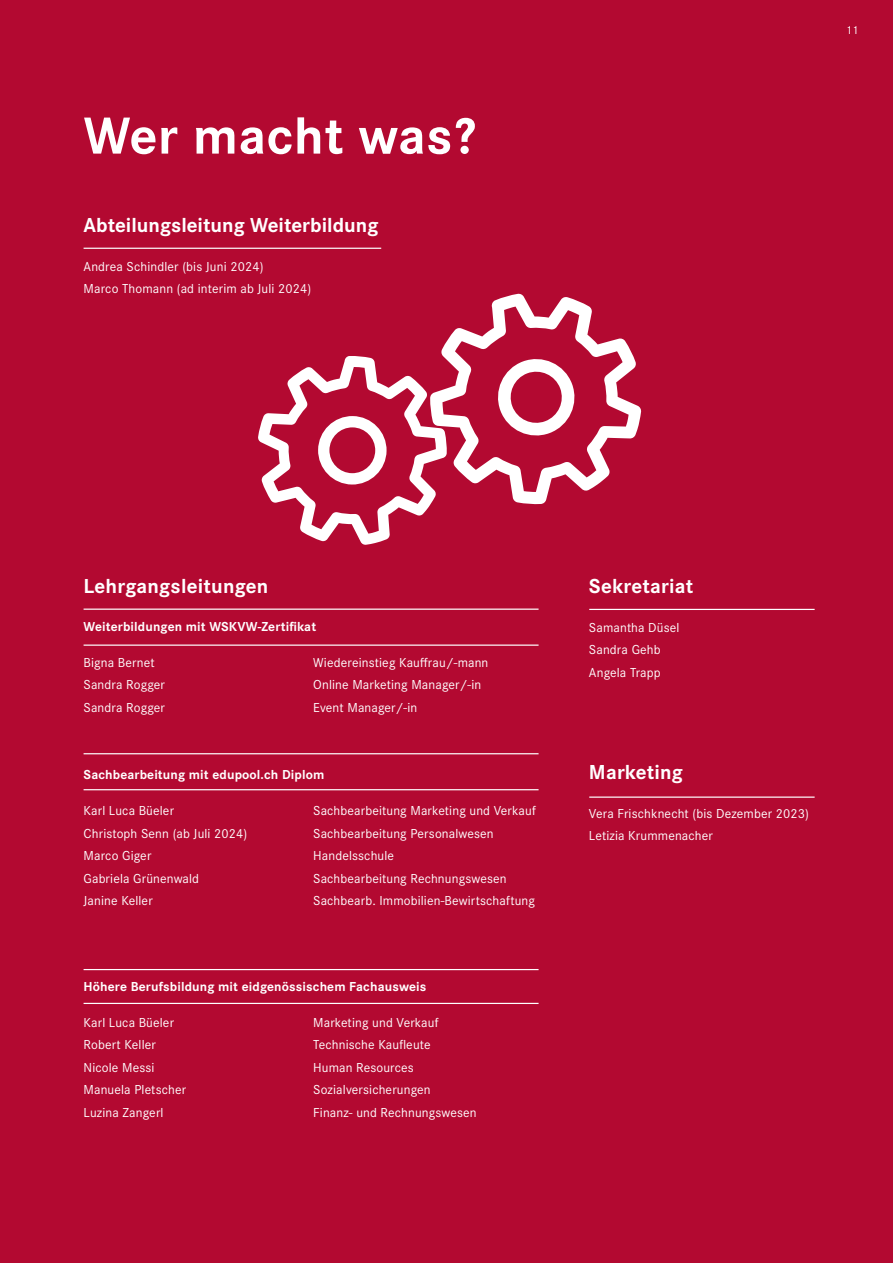
<style>
.page{position:relative;width:893px;height:1263px;background:#b30931}
.page>*{position:absolute;margin:0;border:0;box-sizing:border-box;transform-origin:0 0}
.t1{font:700 54px "Corporate S";letter-spacing:.01em;color:#fff}
.t2{font:700 21px "Corporate S";color:#fff}
.t3{font:13.5px/22.5px "Corporate S";letter-spacing:.01em;color:#fff}
.t4{font:700 13.5px "Corporate S";letter-spacing:.01em;color:#fff}
.t5{font:12px "Corporate S";color:#fff}
</style>
<div class="page">
<hr style="left:589px;top:609px;width:226px;height:1px;background:#fff">
<hr style="left:84px;top:644px;width:455px;height:2px;background:#fff">
<hr style="left:84px;top:608px;width:455px;height:2px;background:#fff">
<hr style="left:84px;top:789px;width:455px;height:1px;background:#fff">
<hr style="left:84px;top:753px;width:455px;height:1px;background:#fff">
<svg style="left:258px;top:293px;width:383px;height:252px"></svg>
<hr style="left:84px;top:248px;width:297px;height:1px;background:#fff">
<hr style="left:589px;top:796px;width:226px;height:2px;background:#fff">
<hr style="left:84px;top:1003px;width:455px;height:1px;background:#fff">
<hr style="left:84px;top:969px;width:455px;height:1px;background:#fff">
<h1 class="t1" style="left:84px;top:93px;width:393px">Wer macht was?</h1>
<h2 class="t2" style="left:84px;top:208px;width:296px">Abteilungsleitung Weiterbildung</h2>
<p class="t3" style="left:84px;top:254px;width:229px">Andrea Schindler (bis Juni 2024)<br>Marco Thomann (ad interim ab Juli 2024)</p>
<p class="t5" style="left:846px;top:22px;width:14px">11</p>
<h2 class="t2" style="left:84px;top:569px;width:186px">Lehrgangsleitungen</h2>
<p class="t4" style="left:84px;top:615px;width:234px">Weiterbildungen mit WSKVW-Zertifikat</p>
<p class="t3" style="left:84px;top:650px;width:73px">Bigna Bernet</p>
<p class="t3" style="left:313px;top:650px;width:177px">Wiedereinstieg Kauffrau/-mann</p>
<p class="t3" style="left:84px;top:672px;width:83px">Sandra Rogger</p>
<p class="t3" style="left:313px;top:672px;width:170px">Online Marketing Manager/-in</p>
<p class="t3" style="left:84px;top:695px;width:83px">Sandra Rogger</p>
<p class="t3" style="left:313px;top:695px;width:106px">Event Manager/-in</p>
<p class="t4" style="left:84px;top:764px;width:242px">Sachbearbeitung mit edupool.ch Diplom</p>
<p class="t3" style="left:84px;top:798px;width:92px">Karl Luca Büeler</p>
<p class="t3" style="left:313px;top:798px;width:224px">Sachbearbeitung Marketing und Verkauf</p>
<p class="t3" style="left:84px;top:821px;width:165px">Christoph Senn (ab Juli 2024)</p>
<p class="t3" style="left:313px;top:821px;width:182px">Sachbearbeitung Personalwesen</p>
<p class="t3" style="left:84px;top:843px;width:69px">Marco Giger</p>
<p class="t3" style="left:313px;top:843px;width:82px">Handelsschule</p>
<p class="t3" style="left:84px;top:866px;width:117px">Gabriela Grünenwald</p>
<p class="t3" style="left:313px;top:866px;width:195px">Sachbearbeitung Rechnungswesen</p>
<p class="t3" style="left:84px;top:888px;width:71px">Janine Keller</p>
<p class="t3" style="left:313px;top:888px;width:223px">Sachbearb. Immobilien-Bewirtschaftung</p>
<p class="t4" style="left:84px;top:975px;width:344px">Höhere Berufsbildung mit eidgenössischem Fachausweis</p>
<p class="t3" style="left:84px;top:1010px;width:92px">Karl Luca Büeler</p>
<p class="t3" style="left:313px;top:1010px;width:127px">Marketing und Verkauf</p>
<p class="t3" style="left:84px;top:1032px;width:74px">Robert Keller</p>
<p class="t3" style="left:313px;top:1032px;width:119px">Technische Kaufleute</p>
<p class="t3" style="left:84px;top:1055px;width:72px">Nicole Messi</p>
<p class="t3" style="left:313px;top:1055px;width:102px">Human Resources</p>
<p class="t3" style="left:84px;top:1077px;width:104px">Manuela Pletscher</p>
<p class="t3" style="left:313px;top:1077px;width:119px">Sozialversicherungen</p>
<p class="t3" style="left:84px;top:1100px;width:82px">Luzina Zangerl</p>
<p class="t3" style="left:313px;top:1100px;width:165px">Finanz- und Rechnungswesen</p>
<h2 class="t2" style="left:589px;top:569px;width:106px">Sekretariat</h2>
<p class="t3" style="left:589px;top:615px;width:92px">Samantha Düsel<br>Sandra Gehb<br>Angela Trapp</p>
<h2 class="t2" style="left:589px;top:755px;width:96px">Marketing</h2>
<p class="t3" style="left:589px;top:801px;width:221px">Vera Frischknecht (bis Dezember 2023)<br>Letizia Krummenacher</p>
</div>
